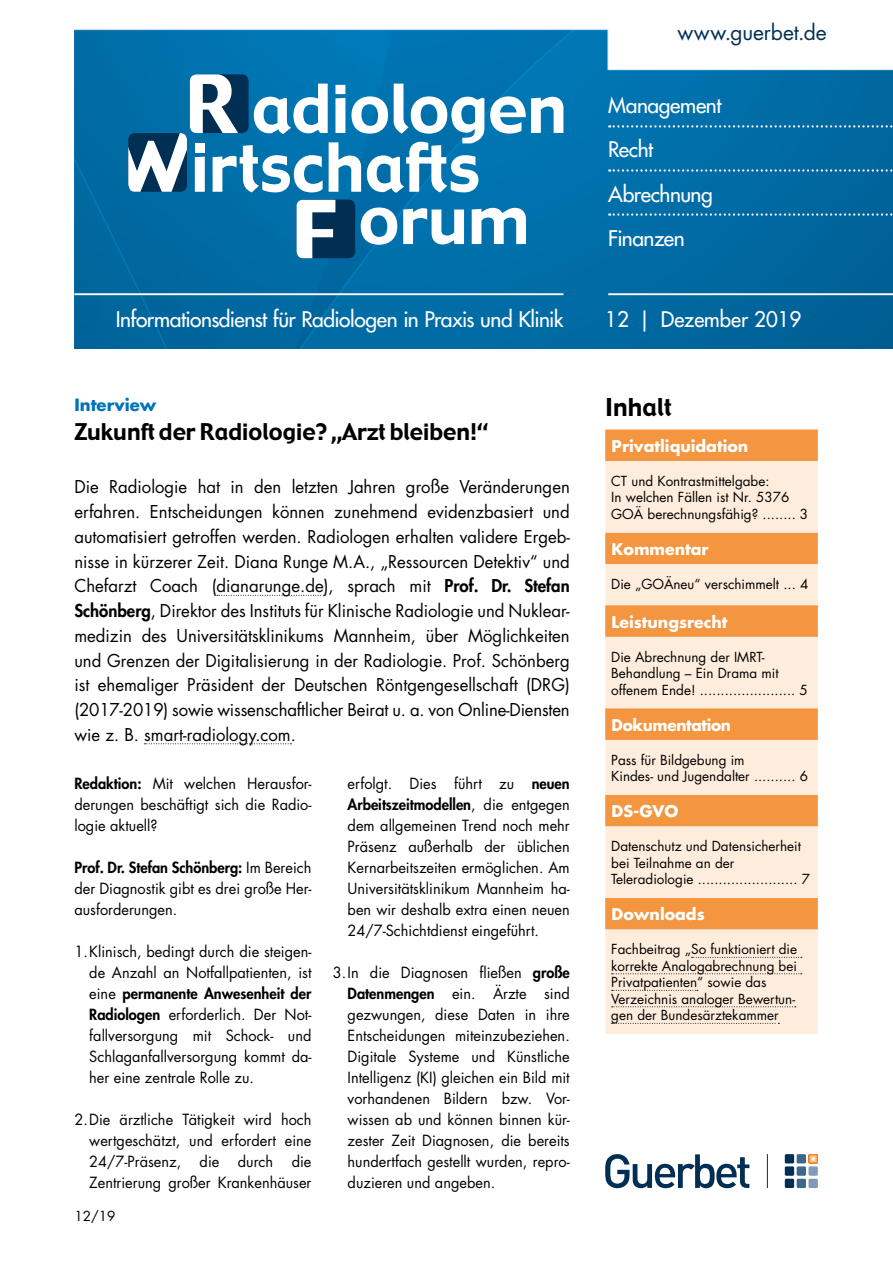
<style>
.page{position:relative;width:893px;height:1263px;background:#fff}
.page>*{position:absolute;margin:0;border:0;box-sizing:border-box;transform-origin:0 0}
.t1{font:24px "Gadget";color:#000}
.t2{font:22.5px "Gadget";color:#000}
.t3{font:500 21px/44.1px "Futura Std";letter-spacing:-.02em;color:#fff}
.t4{font:500 21px "Futura Std";color:#fff}
.t5{font:21px "Futura Std";letter-spacing:-.005em;color:#002f53}
.t6{font:17.25px/24.8px "Futura Std";letter-spacing:-.01em;color:#000;text-align:justify}
.t7{font:700 16.5px "Futura Std";color:#0074b7}
.t8{font:700 15.75px "Futura Std";color:#fff}
.t9{font:700 15.75px "Futura Std";letter-spacing:-.02em;color:#fff}
.t10{font:15px/21px "Futura Std";color:#000;text-align:justify}
.t11{font:13.5px/16.5px "Futura Std";color:#000}
.s1{font-weight:800}
</style>
<div class="page">
<img style="left:74px;top:30px;width:819px;height:318px">
<div style="left:297px;top:200px;width:58px;height:58px;background:#002f53;border-radius:7px"></div>
<svg style="left:297px;top:200px;width:38px;height:58px"></svg>
<svg style="left:361px;top:207px;width:165px;height:38px"></svg>
<svg style="left:128px;top:74px;width:435px;height:119px"></svg>
<hr style="left:74px;top:293px;width:489px;height:2px;background:#fff">
<hr style="left:608px;top:293px;width:285px;height:2px;background:#fff">
<svg style="left:609px;top:125px;width:284px;height:3px"></svg>
<svg style="left:609px;top:169px;width:284px;height:3px"></svg>
<svg style="left:609px;top:213px;width:284px;height:3px"></svg>
<svg style="left:605px;top:1154px;width:144px;height:34px"></svg>
<hr style="left:767px;top:1154px;width:1px;height:34px;background:#002f53">
<div style="left:785px;top:1154px;width:9px;height:9px;background:#002f53;border-radius:2px"></div>
<div style="left:797px;top:1154px;width:9px;height:9px;background:#3f678b;border-radius:2px"></div>
<div style="left:785px;top:1166px;width:9px;height:10px;background:#002f53;border-radius:2px"></div>
<div style="left:797px;top:1166px;width:9px;height:10px;background:#3f678b;border-radius:2px"></div>
<div style="left:808px;top:1166px;width:10px;height:10px;background:#839ab6;border-radius:2px"></div>
<div style="left:785px;top:1179px;width:9px;height:9px;background:#002f53;border-radius:2px"></div>
<div style="left:797px;top:1179px;width:9px;height:9px;background:#3f678b;border-radius:2px"></div>
<div style="left:808px;top:1179px;width:10px;height:9px;background:#839ab6;border-radius:2px"></div>
<svg style="left:809px;top:1154px;width:8px;height:9px"></svg>
<div style="left:810px;top:1155px;width:6px;height:7px;background:#f6a75e"></div>
<svg style="left:810px;top:1156px;width:6px;height:6px"></svg>
<div style="left:605px;top:429px;width:213px;height:32px;background:#f4953f"></div>
<svg style="left:605px;top:461px;width:213px;height:573px;background:#fbd4b1"></svg>
<svg style="left:692px;top:957px;width:110px;height:1px"></svg>
<svg style="left:612px;top:973px;width:190px;height:1px"></svg>
<svg style="left:612px;top:990px;width:86px;height:1px"></svg>
<svg style="left:612px;top:1006px;width:184px;height:1px"></svg>
<svg style="left:612px;top:1023px;width:167px;height:1px"></svg>
<svg style="left:217px;top:595px;width:107px;height:1px"></svg>
<svg style="left:145px;top:743px;width:146px;height:1px"></svg>
<h3 class="t3" style="left:116px;top:298px;width:449px">Informationsdienst für Radiologen in Praxis und Klinik</h3>
<p class="t7" style="left:74px;top:394px;width:83px">Interview</p>
<h2 class="t2" style="left:74px;top:417px;width:415px">Zukunft der Radiologie? „Arzt bleiben!“</h2>
<p class="t6" style="left:74px;top:475px;width:497px">Die Radiologie hat in den letzten Jahren große Veränderungen erfahren. Entscheidungen können zunehmend evidenzbasiert und automatisiert getroffen werden. Radiologen erhalten validere Ergeb&shy;nisse in kürzerer Zeit. Diana Runge M.A., „Ressourcen Detektiv“ und Chefarzt Coach (dianarunge.de), sprach mit <span class="s1">Prof. Dr. Stefan Schönberg</span>, Direktor des Instituts für Klinische Radiologie und Nuklear&shy;medizin des Universitätsklinikums Mannheim, über Möglichkeiten und Grenzen der Digitalisierung in der Radiologie. Prof. Schönberg ist ehemaliger Präsident der Deutschen Röntgengesellschaft (DRG) (2017-2019) sowie wissenschaftlicher Beirat u. a. von Online-Diensten wie z. B. smart-radiology.com.</p>
<p class="t10" style="left:74px;top:773px;width:239px"><span class="s1">Redaktion:</span> Mit welchen Herausfor&shy;derungen beschäftigt sich die Radio&shy;logie aktuell?</p>
<p class="t10" style="left:74px;top:857px;width:239px"><span class="s1">Prof. Dr. Stefan Schönberg:</span> Im Bereich der Diagnostik gibt es drei große Her&shy;ausforderungen.</p>
<p class="t10" style="left:89px;top:941px;width:224px;text-indent:-15px">1.Klinisch, bedingt durch die steigen&shy;de Anzahl an Notfallpatienten, ist eine <span class="s1">permanente Anwesenheit der Radiologen</span> erforderlich. Der Not&shy;fallversorgung mit Schock- und Schlaganfallversorgung kommt da&shy;her eine zentrale Rolle zu.</p>
<p class="t10" style="left:89px;top:1109px;width:224px;text-indent:-15px">2.Die ärztliche Tätigkeit wird hoch wertgeschätzt, und erfordert eine 24/7-Präsenz, die durch die Zentrierung großer Krankenhäuser</p>
<p class="t10" style="left:348px;top:773px;width:224px">erfolgt. Dies führt zu <span class="s1">neuen Arbeitszeitmodellen</span>, die entgegen dem allgemeinen Trend noch mehr Präsenz außerhalb der üblichen Kernarbeitszeiten ermöglichen. Am Universitätsklinikum Mannheim ha&shy;ben wir deshalb extra einen neuen 24/7-Schichtdienst eingeführt.</p>
<p class="t10" style="left:348px;top:962px;width:224px;text-indent:-15px">3.In die Diagnosen fließen <span class="s1">große Datenmengen</span> ein. Ärzte sind gezwungen, diese Daten in ihre Entscheidungen miteinzubeziehen.<br>Digitale Systeme und Künstliche Intelligenz (KI) gleichen ein Bild mit vorhandenen Bildern bzw. Vor&shy;wissen ab und können binnen kür&shy;zester Zeit Diagnosen, die bereits hundertfach gestellt wurden, repro&shy;duzieren und angeben.</p>
<p class="t11" style="left:74px;top:1208px;width:42px">12/19</p>
<h3 class="t5" style="left:677px;top:19px;width:151px">www.guerbet.de</h3>
<h3 class="t3" style="left:608px;top:84px;width:115px">Management<br>Recht<br>Abrechnung<br>Finanzen</h3>
<h3 class="t4" style="left:605px;top:306px;width:198px">12 | Dezember 2019</h3>
<h1 class="t1" style="left:605px;top:392px;width:68px">Inhalt</h1>
<p class="t8" style="left:612px;top:435px;width:138px">Privatliquidation</p>
<p class="t11" style="left:611px;top:473px;width:199px">CT und Kontrastmittelgabe:<br>In welchen Fällen ist Nr. 5376<br>GOÄ berechnungsfähig? ........ 3</p>
<p class="t8" style="left:612px;top:538px;width:99px">Kommentar</p>
<p class="t11" style="left:611px;top:576px;width:199px">Die „GOÄneu“ verschimmelt ... 4</p>
<p class="t8" style="left:612px;top:611px;width:117px">Leistungsrecht</p>
<p class="t11" style="left:611px;top:648px;width:198px">Die Abrechnung der IMRT-<br>Behandlung – Ein Drama mit offenem Ende! ....................... 5</p>
<p class="t9" style="left:612px;top:714px;width:121px">Dokumentation</p>
<p class="t11" style="left:611px;top:752px;width:198px">Pass für Bildgebung im<br>Kindes- und Jugendalter .......... 6</p>
<p class="t8" style="left:612px;top:801px;width:68px">DS-GVO</p>
<p class="t11" style="left:611px;top:838px;width:200px">Datenschutz und Datensicherheit bei Teilnahme an der<br>Teleradiologie ........................ 7</p>
<p class="t8" style="left:612px;top:904px;width:95px">Downloads</p>
<p class="t11" style="left:611px;top:941px;width:187px">Fachbeitrag „So funktioniert die korrekte Analogabrechnung bei<br>Privatpatienten“ sowie das<br>Verzeichnis analoger Bewertun&shy;gen der Bundesärztekammer</p>
</div>
